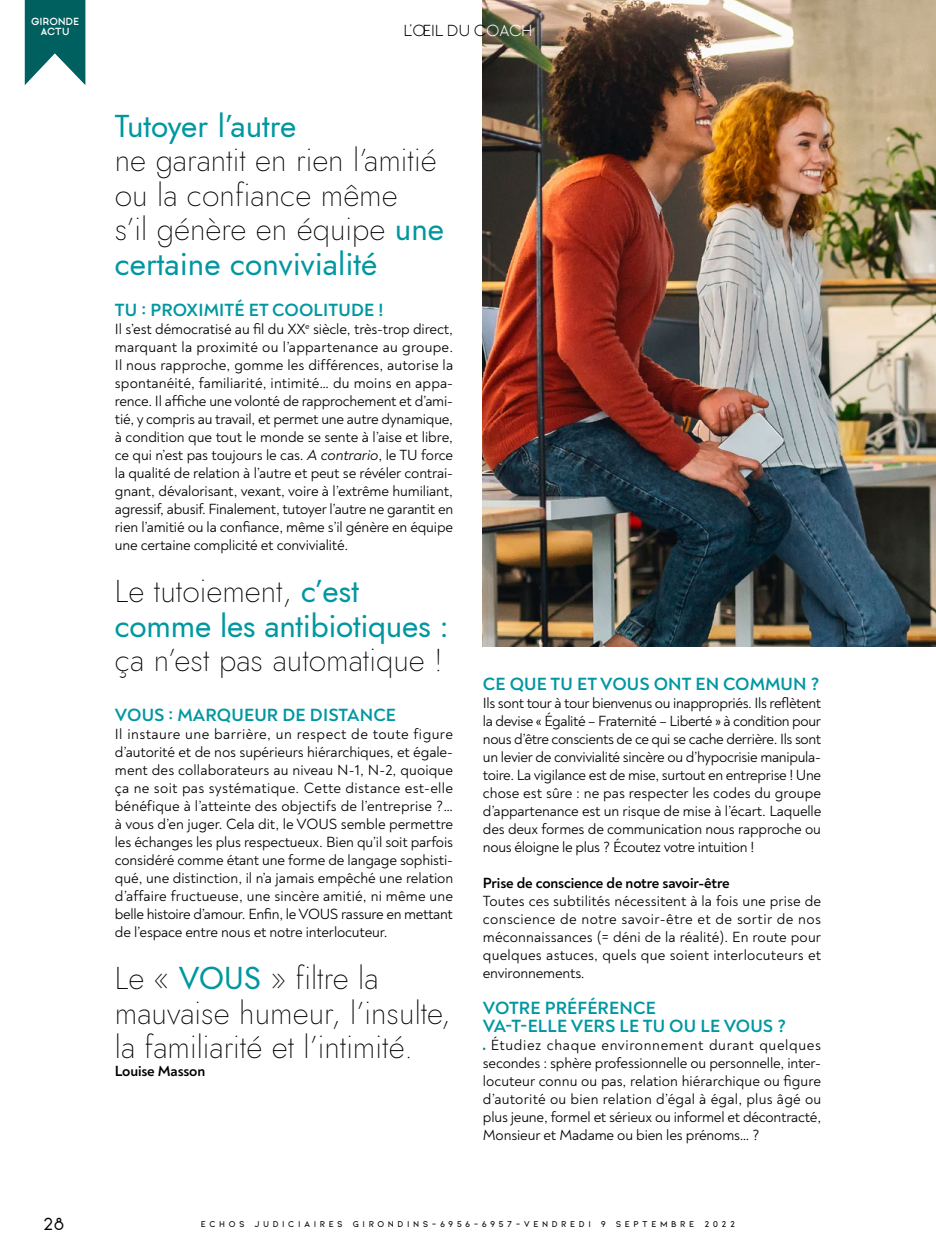
<style>
.page{position:relative;width:936px;height:1255px;background:#fff}
.page>*{position:absolute;margin:0;border:0;box-sizing:border-box;transform-origin:0 0}
.ARTICLE_Accroche{font:100 31.5px/34.5px "Jost";color:#000}
.t1{font:300 25.5px "Ginora Sans";color:#000}
.ARTICLE_Titre_paragr{font:700 18px/18px "Noah";letter-spacing:.01em;color:#0097a0}
.Rubrique{font:300 16.5px "Ginora Sans";letter-spacing:.005em;color:#000}
.ARTICLE_Texte{font:15px/18px "Noah";letter-spacing:-.01em;color:#000;text-align:justify}
.ARTICLE_Texte-2{font:700 15px "Noah";letter-spacing:-.01em;color:#000}
.t2{font:700 9.75px/10.5px "Ginora Sans";letter-spacing:.025em;color:#fff;text-align:center}
.t3{font:600 9px "Kiona";letter-spacing:.39em;color:#000}
.s1{color:#fff}
.s2{font-weight:400;color:#0097a0}
.s3{font-style:italic}
</style>
<div class="page">
<img style="left:483px;top:0;width:452px;height:646px">
<svg style="left:25px;top:0;width:60px;height:85px"></svg>
<p class="t2" style="left:31px;top:16px;width:49px">GIRONDE<br>ACTU</p>
<p class="Rubrique" style="left:404px;top:21px;width:130px">L’OEIL DU C<span class="s1">OACH</span></p>
<p class="ARTICLE_Accroche" style="left:115px;top:109px;width:331px"><span class="s2">Tutoyer l’autre<br></span>ne garantit en rien l’amitié ou la confiance même<br>s’il génère en équipe <span class="s2">une certaine convivialité</span></p>
<p class="ARTICLE_Titre_paragr" style="left:115px;top:300px;width:270px">TU : PROXIMITÉ ET COOLITUDE !</p>
<p class="ARTICLE_Texte" style="left:115px;top:319px;width:340px">Il s’est démocratisé au fil du XX<sup>e</sup> siècle, très-trop direct, marquant la proximité ou l’appartenance au groupe.<br>Il nous rapproche, gomme les différences, autorise la spontanéité, familiarité, intimité… du moins en appa&shy;rence. Il affiche une volonté de rapprochement et d’ami&shy;tié, y compris au travail, et permet une autre dynamique, à condition que tout le monde se sente à l’aise et libre, ce qui n’est pas toujours le cas. <span class="s3">A contrario</span>, le TU force la qualité de relation à l’autre et peut se révéler contrai&shy;gnant, dévalorisant, vexant, voire à l’extrême humiliant, agressif, abusif. Finalement, tutoyer l’autre ne garantit en rien l’amitié ou la confiance, même s’il génère en équipe une certaine complicité et convivialité.</p>
<p class="ARTICLE_Accroche" style="left:115px;top:574px;width:335px">Le tutoiement, <span class="s2">c’est comme les antibiotiques : </span>ça n’est pas automatique !</p>
<p class="ARTICLE_Titre_paragr" style="left:115px;top:705px;width:282px">VOUS : MARQUEUR DE DISTANCE</p>
<p class="ARTICLE_Texte" style="left:115px;top:724px;width:340px">Il instaure une barrière, un respect de toute figure d’autorité et de nos supérieurs hiérarchiques, et égale&shy;ment des collaborateurs au niveau N-1, N-2, quoique ça ne soit pas systématique. Cette distance est-elle bénéfique à l’atteinte des objectifs de l’entreprise ?… à vous d’en juger. Cela dit, le VOUS semble permettre les échanges les plus respectueux. Bien qu’il soit parfois considéré comme étant une forme de langage sophisti&shy;qué, une distinction, il n’a jamais empêché une relation d’affaire fructueuse, une sincère amitié, ni même une belle histoire d’amour. Enfin, le VOUS rassure en mettant de l’espace entre nous et notre interlocuteur.</p>
<p class="ARTICLE_Accroche" style="left:115px;top:961px;width:337px">Le « <span class="s2">VOUS</span> » filtre la mauvaise humeur, l’insulte, la familiarité et l’intimité.</p>
<p class="ARTICLE_Texte-2" style="left:115px;top:1061px;width:92px">Louise Masson</p>
<p class="ARTICLE_Titre_paragr" style="left:483px;top:674px;width:338px">CE QUE TU ET VOUS ONT EN COMMUN ?</p>
<p class="ARTICLE_Texte" style="left:483px;top:694px;width:340px">Ils sont tour à tour bienvenus ou inappropriés. Ils reflètent la devise « Égalité – Fraternité – Liberté » à condition pour nous d’être conscients de ce qui se cache derrière. Ils sont un levier de convivialité sincère ou d’hypocrisie manipula&shy;toire. La vigilance est de mise, surtout en entreprise ! Une chose est sûre : ne pas respecter les codes du groupe d’appartenance est un risque de mise à l’écart. Laquelle des deux formes de communication nous rapproche ou nous éloigne le plus ? Écoutez votre intuition !</p>
<p class="ARTICLE_Texte-2" style="left:483px;top:873px;width:248px">Prise de conscience de notre savoir-être</p>
<p class="ARTICLE_Texte" style="left:483px;top:892px;width:340px">Toutes ces subtilités nécessitent à la fois une prise de conscience de notre savoir-être et de sortir de nos méconnaissances (= déni de la réalité). En route pour quelques astuces, quels que soient interlocuteurs et environnements.</p>
<p class="ARTICLE_Titre_paragr" style="left:483px;top:998px;width:304px">VOTRE PRÉFÉRENCE<br>VA-T-ELLE VERS LE TU OU LE VOUS ?</p>
<p class="ARTICLE_Texte" style="left:483px;top:1036px;width:340px;text-indent:8px">Étudiez chaque environnement durant quelques secondes : sphère professionnelle ou personnelle, inter&shy;locuteur connu ou pas, relation hiérarchique ou figure d’autorité ou bien relation d’égal à égal, plus âgé ou plus jeune, formel et sérieux ou informel et décontracté, Monsieur et Madame ou bien les prénoms… ?</p>
<h2 class="t1" style="left:44px;top:1208px;width:22px">28</h2>
<p class="t3" style="left:201px;top:1219px;width:535px">ECHOS JUDICIAIRES GIRONDINS-6956-6957-VENDREDI 9 SEPTEMBRE 2022</p>
</div>
